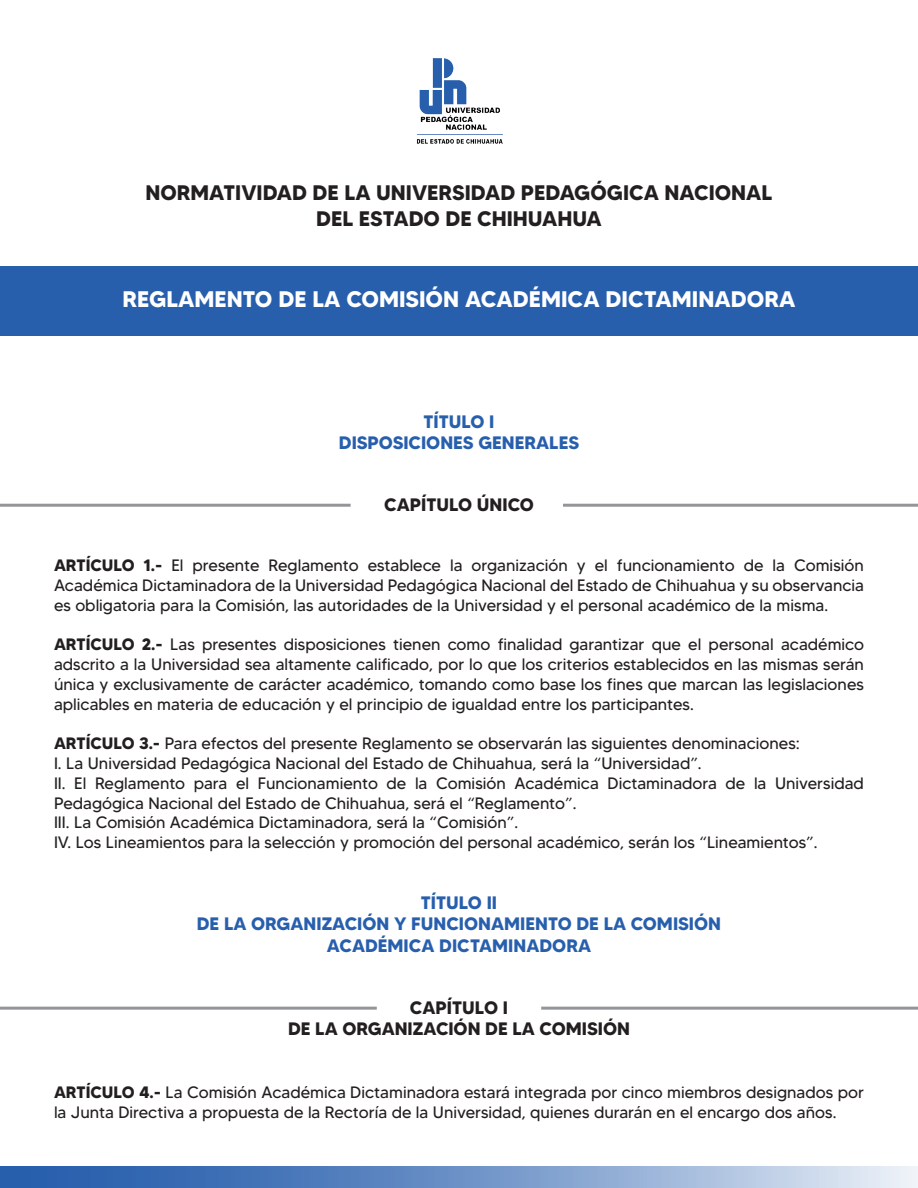
<style>
.page{position:relative;width:918px;height:1188px;background:#fff}
.page>*{position:absolute;margin:0;border:0;box-sizing:border-box;transform-origin:0 0}
.t1{font:700 22.5px "MADETOMMY";color:#fff}
.t2{font:700 21px "MADETOMMY";color:#231f20}
.t3{font:700 18px/21.6px "MADETOMMY";color:#285fad;text-align:center}
.t4{font:700 18px "MADETOMMY";color:#231f20}
.t5{font:16.5px/19.8px "MADETOMMY";color:#231f20;text-align:justify}
.s1{font-weight:700}
</style>
<div class="page">
<img style="left:416px;top:58px;width:87px;height:86px">
<div style="left:0;top:267px;width:918px;height:69px;background:#285fad"></div>
<hr style="left:0;top:504px;width:351px;height:3px;background:#939598">
<hr style="left:563px;top:504px;width:355px;height:3px;background:#939598">
<hr style="left:0;top:1007px;width:377px;height:3px;background:#939598">
<hr style="left:541px;top:1007px;width:377px;height:3px;background:#939598">
<svg style="left:0;top:1166px;width:918px;height:22px;background:#7698ca"></svg>
<p class="t2" style="left:146px;top:180px;width:628px">NORMATIVIDAD DE LA UNIVERSIDAD PEDAGÓGICA NACIONAL</p>
<p class="t2" style="left:316px;top:205px;width:287px">DEL ESTADO DE CHIHUAHUA</p>
<p class="t1" style="left:123px;top:286px;width:674px">REGLAMENTO DE LA COMISIÓN ACADÉMICA DICTAMINADORA</p>
<p class="t3" style="left:423px;top:410px;width:73px">TÍTULO I</p>
<p class="t3" style="left:339px;top:432px;width:242px">DISPOSICIONES GENERALES</p>
<p class="t4" style="left:384px;top:493px;width:151px">CAPÍTULO ÚNICO</p>
<p class="t5" style="left:54px;top:555px;width:812px"><span class="s1">ARTÍCULO 1.-</span> El presente Reglamento establece la organización y el funcionamiento de la Comisión Académica Dictaminadora de la Universidad Pedagógica Nacional del Estado de Chihuahua y su observancia es obligatoria para la Comisión, las autoridades de la Universidad y el personal académico de la misma.</p>
<p class="t5" style="left:54px;top:634px;width:812px"><span class="s1">ARTÍCULO 2.-</span> Las presentes disposiciones tienen como finalidad garantizar que el personal académico adscrito a la Universidad sea altamente calificado, por lo que los criterios establecidos en las mismas serán única y exclusivamente de carácter académico, tomando como base los fines que marcan las legislaciones aplicables en materia de educación y el principio de igualdad entre los participantes.</p>
<p class="t5" style="left:54px;top:733px;width:747px"><span class="s1">ARTÍCULO 3.-</span> Para efectos del presente Reglamento se observarán las siguientes denominaciones:</p>
<p class="t5" style="left:54px;top:753px;width:649px">I. La Universidad Pedagógica Nacional del Estado de Chihuahua, será la “Universidad”.</p>
<p class="t5" style="left:54px;top:773px;width:811px">II. El Reglamento para el Funcionamiento de la Comisión Académica Dictaminadora de la Universidad<br>Pedagógica Nacional del Estado de Chihuahua, será el “Reglamento”.</p>
<p class="t5" style="left:54px;top:813px;width:466px">III. La Comisión Académica Dictaminadora, será la “Comisión”.</p>
<p class="t5" style="left:54px;top:832px;width:765px">IV. Los Lineamientos para la selección y promoción del personal académico, serán los “Lineamientos”.</p>
<p class="t3" style="left:421px;top:892px;width:78px">TÍTULO II</p>
<p class="t3" style="left:197px;top:913px;width:526px">DE LA ORGANIZACIÓN Y FUNCIONAMIENTO DE LA COMISIÓN<br>ACADÉMICA DICTAMINADORA</p>
<p class="t4" style="left:410px;top:996px;width:100px">CAPÍTULO I</p>
<p class="t4" style="left:288px;top:1018px;width:343px">DE LA ORGANIZACIÓN DE LA COMISIÓN</p>
<p class="t5" style="left:54px;top:1082px;width:811px"><span class="s1">ARTÍCULO 4.-</span> La Comisión Académica Dictaminadora estará integrada por cinco miembros designados por la Junta Directiva a propuesta de la Rectoría de la Universidad, quienes durarán en el encargo dos años.</p>
</div>
